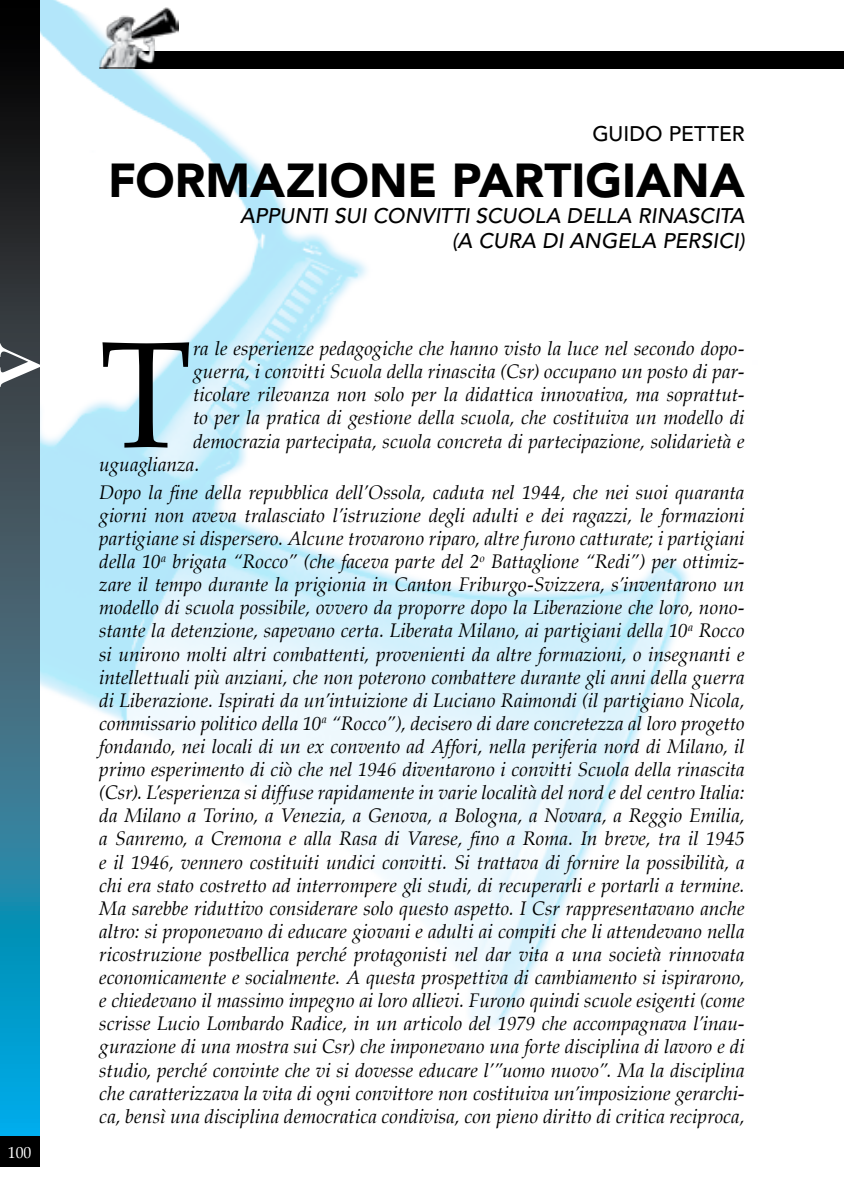
<style>
.page{position:relative;width:844px;height:1191px;background:#fff}
.page>*{position:absolute;margin:0;border:0;box-sizing:border-box;transform-origin:0 0}
.t1{font:151.72px "Palatino";color:#000}
.t2{font:900 47.25px "Avenir";color:#000}
.t3{font:italic 500 21px/25.2px "Avenir";color:#000;text-align:right}
.t4{font:500 21px "Avenir";letter-spacing:.005em;color:#000}
.t5{font:italic 19.25px/23.1px "Palatino";color:#000;text-align:justify}
.t6{font:15.75px "Palatino";color:#fff}
</style>
<div class="page">
<img style="left:0;top:0;width:843px;height:1167px">
<svg style="left:0;top:0;width:39px;height:1136px;background:#265b6e"></svg>
<div style="left:113px;top:52px;width:730px;height:17px;background:#000"></div>
<div style="left:0;top:1136px;width:39px;height:30px;background:#000"></div>
<img style="left:86px;top:7px;width:92px;height:61px">
<hr style="left:99px;top:67px;width:102px;height:1px;background:#000">
<svg style="left:0;top:343px;width:41px;height:44px"></svg>
<p class="t6" style="left:8px;top:1139px;width:25px">100</p>
<p class="t4" style="left:592px;top:121px;width:154px">GUIDO PETTER</p>
<h2 class="t2" style="left:108px;top:152px;width:638px">FORMAZIONE PARTIGIANA</h2>
<p class="t3" style="left:240px;top:203px;width:506px">APPUNTI SUI CONVITTI SCUOLA DELLA RINASCITA (A CURA DI ANGELA PERSICI)</p>
<h1 class="t1" style="left:99px;top:269px;width:94px">T</h1>
<p class="t5" style="left:193px;top:337px;width:553px">ra le esperienze pedagogiche che hanno visto la luce nel secondo dopo-</p>
<p class="t5" style="left:193px;top:360px;width:553px">guerra, i convitti Scuola della rinascita (Csr) occupano un posto di par-</p>
<p class="t5" style="left:193px;top:383px;width:553px">ticolare rilevanza non solo per la didattica innovativa, ma soprattut-</p>
<p class="t5" style="left:193px;top:406px;width:553px">to per la pratica di gestione della scuola, che costituiva un modello di</p>
<p class="t5" style="left:193px;top:429px;width:553px">democrazia partecipata, scuola concreta di partecipazione, solidarietà e</p>
<p class="t5" style="left:99px;top:453px;width:102px">uguaglianza.</p>
<p class="t5" style="left:99px;top:481px;width:646px">Dopo la fine della repubblica dell’Ossola, caduta nel 1944, che nei suoi quaranta giorni non aveva tralasciato l’istruzione degli adulti e dei ragazzi, le formazioni partigiane si dispersero. Alcune trovarono riparo, altre furono catturate; i partigiani della 10<sup>a</sup> brigata “Rocco” (che faceva parte del 2<sup>o</sup> Battaglione “Redi”) per ottimiz&shy;zare il tempo durante la prigionia in Canton Friburgo-Svizzera, s’inventarono un modello di scuola possibile, ovvero da proporre dopo la Liberazione che loro, nono&shy;stante la detenzione, sapevano certa. Liberata Milano, ai partigiani della 10<sup>a</sup> Rocco si unirono molti altri combattenti, provenienti da altre formazioni, o insegnanti e intellettuali più anziani, che non poterono combattere durante gli anni della guerra di Liberazione. Ispirati da un’intuizione di Luciano Raimondi (il partigiano Nicola, commissario politico della 10<sup>a</sup> “Rocco”), decisero di dare concretezza al loro progetto fondando, nei locali di un ex convento ad Affori, nella periferia nord di Milano, il primo esperimento di ciò che nel 1946 diventarono i convitti Scuola della rinascita (Csr). L’esperienza si diffuse rapidamente in varie località del nord e del centro Italia: da Milano a Torino, a Venezia, a Genova, a Bologna, a Novara, a Reggio Emilia, a Sanremo, a Cremona e alla Rasa di Varese, fino a Roma. In breve, tra il 1945 e il 1946, vennero costituiti undici convitti. Si trattava di fornire la possibilità, a chi era stato costretto ad interrompere gli studi, di recuperarli e portarli a termine.<br>Ma sarebbe riduttivo considerare solo questo aspetto. I Csr rappresentavano anche altro: si proponevano di educare giovani e adulti ai compiti che li attendevano nella ricostruzione postbellica perché protagonisti nel dar vita a una società rinnovata economicamente e socialmente. A questa prospettiva di cambiamento si ispirarono, e chiedevano il massimo impegno ai loro allievi. Furono quindi scuole esigenti (come scrisse Lucio Lombardo Radice, in un articolo del 1979 che accompagnava l’inau&shy;gurazione di una mostra sui Csr) che imponevano una forte disciplina di lavoro e di studio, perché convinte che vi si dovesse educare l’”uomo nuovo”. Ma la disciplina che caratterizzava la vita di ogni convittore non costituiva un’imposizione gerarchi&shy;ca, bensì una disciplina democratica condivisa, con pieno diritto di critica reciproca,</p>
</div>
